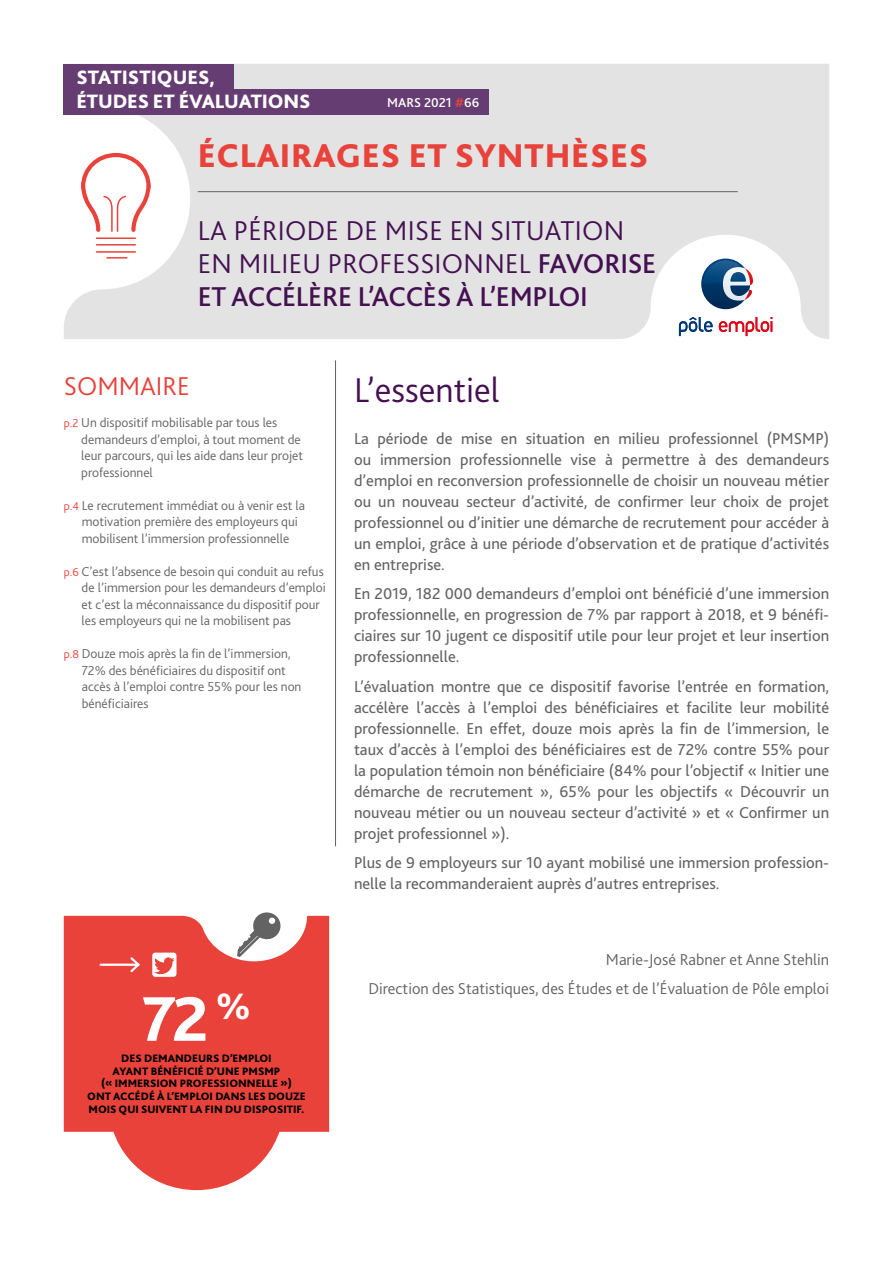
<style>
.page{position:relative;width:893px;height:1263px;background:#fff}
.page>*{position:absolute;margin:0;border:0;box-sizing:border-box;transform-origin:0 0}
.t1{font:800 66px "Bliss 2";color:#fff}
.t2{font:300 36px "Bliss 2";color:#441051}
.t3{font:800 34.5px "Bliss 2";letter-spacing:.02em;color:#e8423b}
.t4{font:300 28.5px/33px "Bliss 2";letter-spacing:.01em;color:#441051}
.t5{font:300 27px "Bliss 2";color:#e8423b}
.t6{font:800 20.25px/23.4px "Bliss 2";letter-spacing:-.01em;color:#fff}
.t7{font:16.5px/21px "Bliss 2";color:#646363;text-align:justify}
.t8{font:300 16.5px/29.5px "Bliss 2";color:#646363;text-align:right}
.t9{font:300 13.5px/16.5px "Bliss 2";color:#646363}
.t10{font:500 13.5px "Bliss 2";color:#fff}
.t11{font:800 11.25px/12.8px "Bliss 2";color:#000;text-align:center}
.s1{color:#e8423b}
.s2{font-weight:500}
.s3{font-size:12px;color:#e8423b}
</style>
<div class="page">
<svg style="left:64px;top:64px;width:765px;height:275px;background:#e6e6e6"></svg>
<svg style="left:701px;top:259px;width:52px;height:50px"></svg>
<svg style="left:679px;top:317px;width:34px;height:19px"></svg>
<svg style="left:719px;top:317px;width:53px;height:19px"></svg>
<div style="left:64px;top:64px;width:170px;height:26px;background:#663d72"></div>
<div style="left:64px;top:89px;width:425px;height:26px;background:#663d72"></div>
<hr style="left:198px;top:191px;width:540px;height:1px;background:#646363">
<hr style="left:335px;top:360px;width:1px;height:486px;background:#646363">
<svg style="left:81px;top:153px;width:70px;height:80px"></svg>
<hr style="left:96px;top:237px;width:39px;height:2px;background:#e8423b">
<hr style="left:96px;top:244px;width:39px;height:2px;background:#e8423b">
<hr style="left:96px;top:251px;width:39px;height:2px;background:#e8423b">
<hr style="left:107px;top:257px;width:20px;height:2px;background:#e8423b">
<svg style="left:257px;top:912px;width:19px;height:4px"></svg>
<svg style="left:64px;top:916px;width:265px;height:216px;background:#e7544e"></svg>
<div style="left:109px;top:987px;width:175px;height:203px;background:#e8423b;border-radius:87px"></div>
<svg style="left:152px;top:952px;width:24px;height:25px"></svg>
<hr style="left:101px;top:963px;width:37px;height:3px;background:#fff">
<svg style="left:128px;top:955px;width:14px;height:19px"></svg>
<p class="t6" style="left:77px;top:66px;width:235px">STATISTIQUES,<br>ÉTUDES ET ÉVALUATIONS</p>
<p class="t10" style="left:387px;top:94px;width:94px">MARS 2021 <span class="s1">#</span>66</p>
<h3 class="t3" style="left:198px;top:134px;width:452px">ÉCLAIRAGES ET SYNTHÈSES</h3>
<h3 class="t4" style="left:198px;top:214px;width:460px">LA PÉRIODE DE MISE EN SITUATION<br>EN MILIEU PROFESSIONNEL <span class="s2">FAVORISE<br>ET ACCÉLÈRE L’ACCÈS À L’EMPLOI</span></h3>
<h3 class="t5" style="left:64px;top:369px;width:127px">SOMMAIRE</h3>
<p class="t9" style="left:81px;top:414px;width:223px;text-indent:-17px"><span class="s3">p.2</span> Un dispositif mobilisable par tous les demandeurs d’emploi, à tout moment de leur parcours, qui les aide dans leur projet professionnel</p>
<p class="t9" style="left:82px;top:497px;width:225px;text-indent:-18px"><span class="s3">p.4</span> Le recrutement immédiat ou à venir est la motivation première des employeurs qui mobilisent l’immersion professionnelle</p>
<p class="t9" style="left:82px;top:563px;width:246px;text-indent:-18px"><span class="s3">p.6</span> C’est l’absence de besoin qui conduit au refus de l’immersion pour les demandeurs d’emploi et c’est la méconnaissance du dispositif pour les employeurs qui ne la mobilisent pas</p>
<p class="t9" style="left:82px;top:645px;width:221px;text-indent:-18px"><span class="s3">p.8</span> Douze mois après la fin de l’immersion, 72% des bénéficiaires du dispositif ont accès à l’emploi contre 55% pour les non bénéficiaires</p>
<h1 class="t1" style="left:142px;top:978px;width:110px">72 <sup>%</sup></h1>
<p class="t11" style="left:87px;top:1052px;width:220px">DES DEMANDEURS D’EMPLOI<br>AYANT BÉNÉFICIÉ D’UNE PMSMP<br>(« IMMERSION PROFESSIONNELLE »)<br>ONT ACCÉDÉ À L’EMPLOI DANS LES DOUZE<br>MOIS QUI SUIVENT LA FIN DU DISPOSITIF.</p>
<h2 class="t2" style="left:354px;top:367px;width:147px">L’essentiel</h2>
<p class="t7" style="left:354px;top:428px;width:477px">La période de mise en situation en milieu professionnel (PMSMP) ou immersion professionnelle vise à permettre à des demandeurs d’emploi en reconversion professionnelle de choisir un nouveau métier ou un nouveau secteur d’activité, de confirmer leur choix de projet professionnel ou d’initier une démarche de recrutement pour accéder à un emploi, grâce à une période d’observation et de pratique d’activités en entreprise.</p>
<p class="t7" style="left:354px;top:583px;width:477px">En 2019, 182 000 demandeurs d’emploi ont bénéficié d’une immersion professionnelle, en progression de 7% par rapport à 2018, et 9 bénéfi&shy;ciaires sur 10 jugent ce dispositif utile pour leur projet et leur insertion professionnelle.</p>
<p class="t7" style="left:354px;top:676px;width:477px">L’évaluation montre que ce dispositif favorise l’entrée en formation, accélère l’accès à l’emploi des bénéficiaires et facilite leur mobilité professionnelle. En effet, douze mois après la fin de l’immersion, le taux d’accès à l’emploi des bénéficiaires est de 72% contre 55% pour la population témoin non bénéficiaire (84% pour l’objectif « Initier une démarche de recrutement », 65% pour les objectifs « Découvrir un nouveau métier ou un nouveau secteur d’activité » et « Confirmer un projet professionnel »).</p>
<p class="t7" style="left:354px;top:852px;width:477px">Plus de 9 employeurs sur 10 ayant mobilisé une immersion profession&shy;nelle la recommanderaient auprès d’autres entreprises.</p>
<p class="t8" style="left:368px;top:945px;width:462px">Marie-José Rabner et Anne Stehlin<br>Direction des Statistiques, des Études et de l’Évaluation de Pôle emploi</p>
</div>
